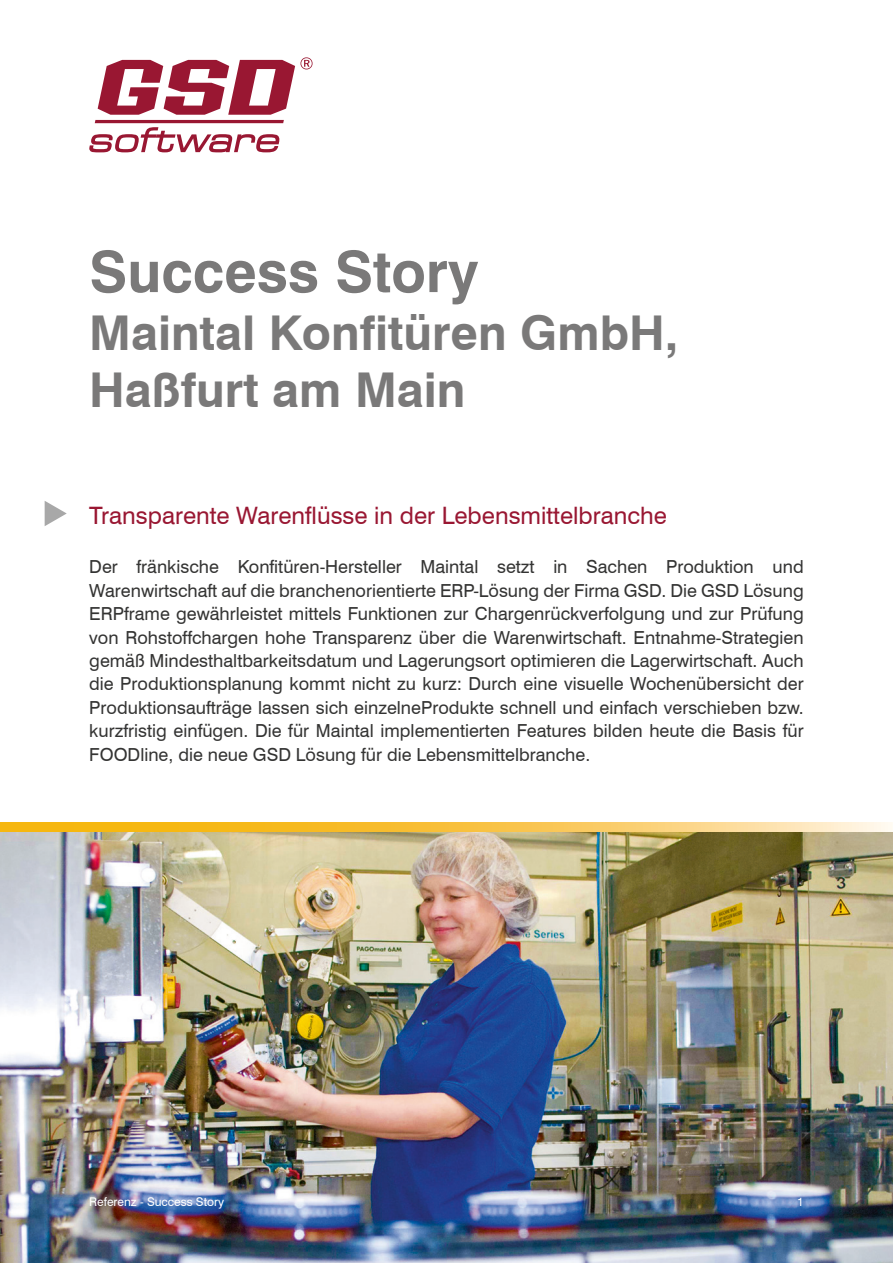
<style>
.page{position:relative;width:893px;height:1263px;background:#fff}
.page>*{position:absolute;margin:0;border:0;box-sizing:border-box;transform-origin:0 0}
.t1{font:700 57px "Swiss 721 BT";color:#7a7979}
.t2{font:700 48px "Swiss 721 BT";color:#7a7979}
.t3{font:24px "Swiss 721 BT";color:#991732}
.t4{font:18px/23.4px "Swiss 721 BT";color:#343433;text-align:justify}
.t5{font:12px "Swiss 721 BT";color:#fff}
</style>
<div class="page">
<svg style="left:89px;top:57px;width:224px;height:95px"></svg>
<svg style="left:45px;top:501px;width:22px;height:25px"></svg>
<img style="left:0;top:831px;width:893px;height:432px">
<svg style="left:0;top:823px;width:893px;height:8px;background:#f8c852"></svg>
<p class="t1" style="left:89px;top:237px;width:391px">Success Story</p>
<p class="t2" style="left:89px;top:303px;width:591px">Maintal Konfitüren GmbH,</p>
<p class="t2" style="left:89px;top:361px;width:378px">Haßfurt am Main</p>
<p class="t3" style="left:89px;top:501px;width:579px">Transparente Warenflüsse in der Lebensmittelbranche</p>
<p class="t4" style="left:89px;top:555px;width:716px">Der fränkische Konfitüren-Hersteller Maintal setzt in Sachen Produktion und Warenwirtschaft auf die branchenorientierte ERP-Lösung der Firma GSD. Die GSD Lösung ERPframe gewährleistet mittels Funktionen zur Chargenrückverfolgung und zur Prüfung von Rohstoffchargen hohe Transparenz über die Warenwirtschaft. Entnahme-Strategien gemäß Mindesthaltbarkeitsdatum und Lagerungsort optimieren die Lagerwirtschaft. Auch die Produktionsplanung kommt nicht zu kurz: Durch eine visuelle Wochenübersicht der Produktionsaufträge lassen sich einzelneProdukte schnell und einfach verschieben bzw. kurzfristig einfügen. Die für Maintal implementierten Features bilden heute die Basis für FOODline, die neue GSD Lösung für die Lebensmittelbranche.</p>
<p class="t5" style="left:89px;top:1194px;width:136px">Referenz - Success Story</p>
<p class="t5" style="left:797px;top:1194px;width:8px">1</p>
</div>
